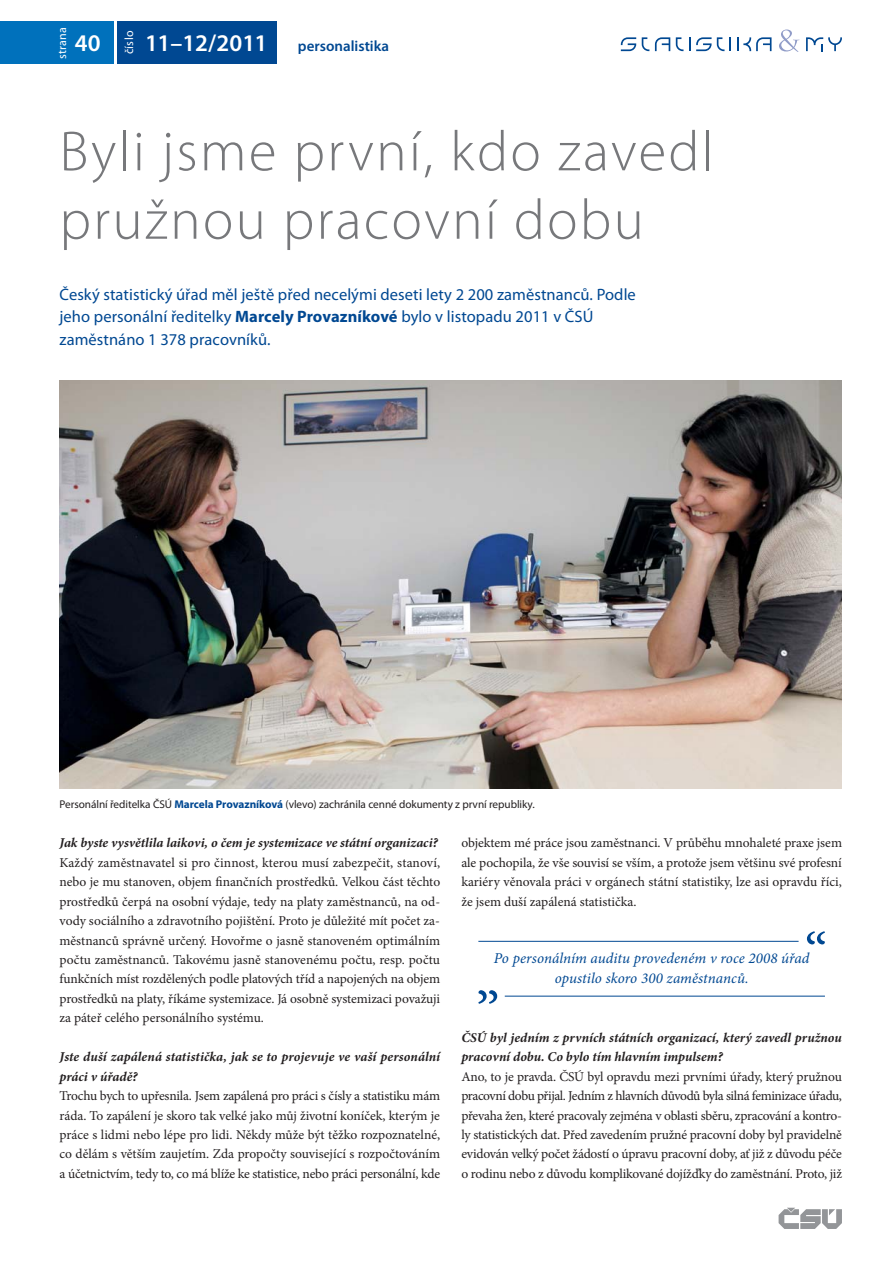
<style>
.page{position:relative;width:893px;height:1263px;background:#fff}
.page>*{position:absolute;margin:0;border:0;box-sizing:border-box;transform-origin:0 0}
.t1{font:300 57px/68.4px "Myriad Pro";letter-spacing:.04em;color:#77787b}
.t2{font:600 24px "Myriad Pro";color:#fff}
.t3{font:16.5px/22.5px "Myriad Pro";letter-spacing:.005em;color:#004892}
.t4{font:italic 15px/19.5px "Minion Pro";letter-spacing:.005em;color:#004892;text-align:center}
.t5{font:600 15px "Myriad Pro";color:#004892}
.t6{font:13.5px/19.5px "Minion Pro";letter-spacing:-.01em;color:#231f20;text-align:justify}
.t7{font:italic 700 13.5px/19.5px "Minion Pro";color:#231f20}
.t8{font:12px "Myriad Pro";letter-spacing:.02em;color:#fff}
.t9{font:11.25px "Myriad Pro";letter-spacing:-.005em;color:#231f20}
.s1{font-weight:700}
.s2{font-weight:700;color:#004892}
</style>
<div class="page">
<div style="left:0;top:21px;width:114px;height:43px;background:#0071bc"></div>
<div style="left:117px;top:21px;width:160px;height:43px;background:#004892"></div>
<svg style="left:779px;top:1208px;width:63px;height:21px"></svg>
<svg style="left:655px;top:37px;width:15px;height:14px"></svg>
<svg style="left:621px;top:37px;width:15px;height:14px"></svg>
<svg style="left:642px;top:37px;width:7px;height:14px"></svg>
<svg style="left:676px;top:37px;width:7px;height:14px"></svg>
<svg style="left:737px;top:37px;width:34px;height:14px"></svg>
<svg style="left:806px;top:37px;width:36px;height:14px"></svg>
<svg style="left:689px;top:37px;width:42px;height:14px"></svg>
<svg style="left:779px;top:30px;width:21px;height:22px"></svg>
<img style="left:60px;top:380px;width:782px;height:409px">
<hr style="left:478px;top:941px;width:321px;height:1px;background:#004892">
<hr style="left:505px;top:996px;width:320px;height:1px;background:#004892">
<svg style="left:478px;top:990px;width:19px;height:14px"></svg>
<svg style="left:807px;top:931px;width:18px;height:13px"></svg>
<p class="t8" style="left:58px;top:59px;width:34px;rotate:-90deg">strana</p>
<p class="t8" style="left:125px;top:54px;width:25px;rotate:-90deg">číslo</p>
<p class="t5" style="left:298px;top:40px;width:93px">personalistika</p>
<h2 class="t2" style="left:75px;top:34px;width:27px">40</h2>
<h2 class="t2" style="left:145px;top:34px;width:124px">11–12/2011</h2>
<h1 class="t1" style="left:60px;top:123px;width:656px">Byli jsme první, kdo zavedl pružnou pracovní dobu</h1>
<p class="t3" style="left:60px;top:285px;width:578px">Český statistický úřad měl ještě před necelými deseti lety 2 200 zaměstnanců. Podle jeho personální ředitelky <span class="s1">Marcely Provazníkové</span> bylo v listopadu 2011 v ČSÚ zaměstnáno 1 378 pracovníků.</p>
<p class="t9" style="left:60px;top:800px;width:477px">Personální ředitelka ČSÚ <span class="s2">Marcela Provazníková</span> (vlevo) zachránila cenné dokumenty z první republiky.</p>
<p class="t7" style="left:60px;top:834px;width:380px">Jak byste vysvětlila laikovi, o čem je systemizace ve státní organizaci?</p>
<p class="t6" style="left:60px;top:854px;width:382px">Každý zaměstnavatel si pro činnost, kterou musí zabezpečit, stanoví, nebo je mu stanoven, objem finančních prostředků. Velkou část těchto prostředků čerpá na osobní výdaje, tedy na platy zaměstnanců, na od&shy;vody sociálního a zdravotního pojištění. Proto je důležité mít počet za&shy;městnanců správně určený. Hovořme o jasně stanoveném optimálním počtu zaměstnanců. Takovému jasně stanovenému počtu, resp. počtu funkčních míst rozdělených podle platových tříd a napojených na objem prostředků na platy, říkáme systemizace. Já osobně systemizaci považuji za páteř celého personálního systému.</p>
<p class="t7" style="left:60px;top:1048px;width:382px">Jste duší zapálená statistička, jak se to projevuje ve vaší personální práci v úřadě?</p>
<p class="t6" style="left:60px;top:1087px;width:382px">Trochu bych to upřesnila. Jsem zapálená pro práci s čísly a statistiku mám ráda. To zapálení je skoro tak velké jako můj životní koníček, kterým je práce s lidmi nebo lépe pro lidi. Někdy může být těžko rozpoznatelné, co dělám s větším zaujetím. Zda propočty související s rozpočtováním a účetnictvím, tedy to, co má blíže ke statistice, nebo práci personální, kde</p>
<p class="t6" style="left:461px;top:834px;width:382px">objektem mé práce jsou zaměstnanci. V průběhu mnohaleté praxe jsem ale pochopila, že vše souvisí se vším, a protože jsem většinu své profesní kariéry věnovala práci v orgánech státní statistiky, lze asi opravdu říci, že jsem duší zapálená statistička.</p>
<p class="t4" style="left:494px;top:948px;width:317px">Po personálním auditu provedeném v roce 2008 úřad opustilo skoro 300 zaměstnanců.</p>
<p class="t7" style="left:461px;top:1029px;width:382px">ČSÚ byl jedním z prvních státních organizací, který zavedl pružnou pracovní dobu. Co bylo tím hlavním impulsem?</p>
<p class="t6" style="left:461px;top:1068px;width:382px">Ano, to je pravda. ČSÚ byl opravdu mezi prvními úřady, který pružnou pracovní dobu přijal. Jedním z hlavních důvodů byla silná feminizace úřadu, převaha žen, které pracovaly zejména v oblasti sběru, zpracování a kontro&shy;ly statistických dat. Před zavedením pružné pracovní doby byl pravidelně evidován velký počet žádostí o úpravu pracovní doby, ať již z důvodu péče o rodinu nebo z důvodu komplikované dojížďky do zaměstnání. Proto, již</p>
</div>
